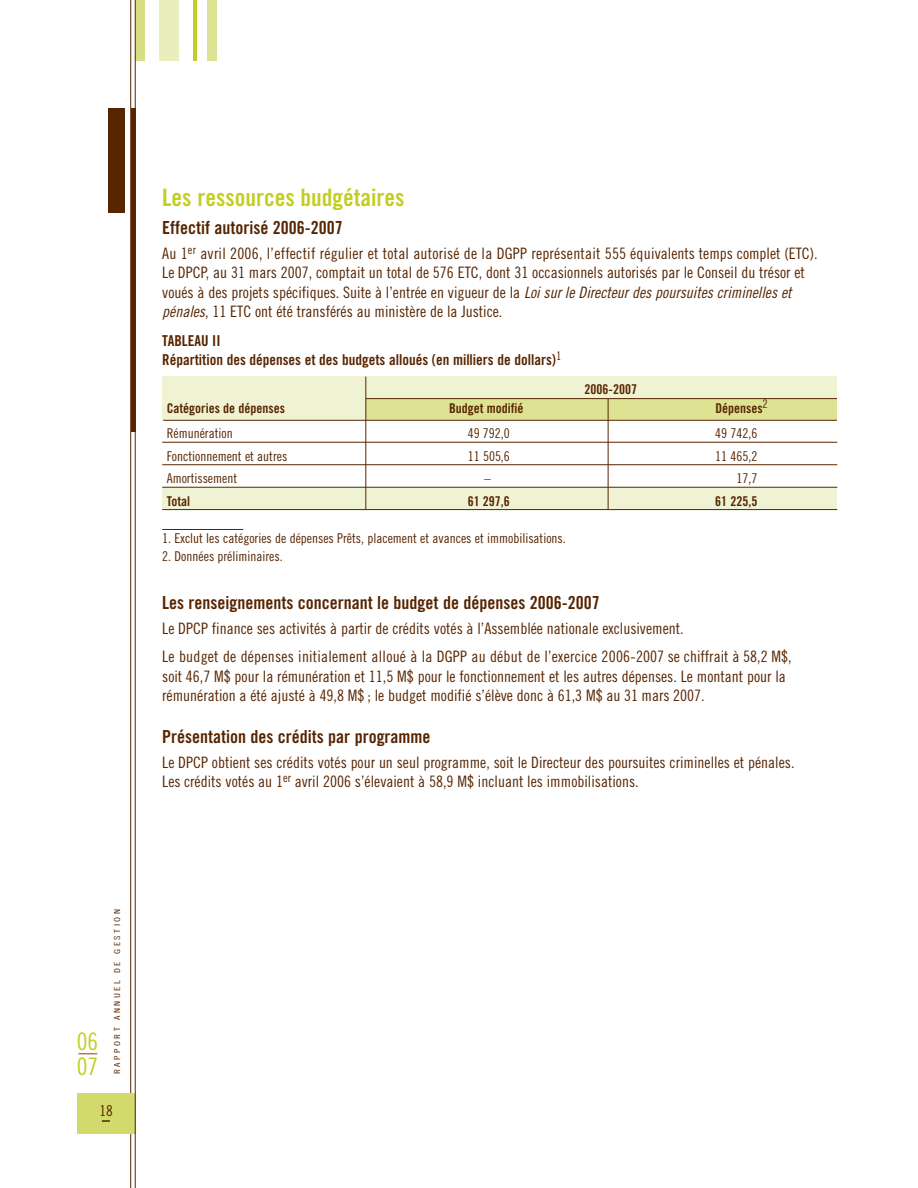
<style>
.page{position:relative;width:918px;height:1188px;background:#fff}
.page>*{position:absolute;margin:0;border:0;box-sizing:border-box;transform-origin:0 0}
.t1{font:24.15px/24.8px "Trade Gothic Cond Eighteen";color:#c1ce23}
.t2{font:24px "Trade Gothic Bold Cond Twenty";color:#c1ce23}
.t3{font:18px "Trade Gothic Bold Cond Twenty";color:#572500}
.t4{font:15.75px/19.5px "Trade Gothic Cond Eighteen";color:#572500}
.t5{font:15px/19.5px "Trade Gothic Bold Cond Twenty";color:#572500}
.t6{font:15px "Trade Gothic Cond Eighteen";color:#572500}
.t7{font:13.5px "Trade Gothic Cond Eighteen";color:#572500}
.t8{font:13.5px "Trade Gothic Bold Cond Twenty";color:#572500}
.t9{font:8.25px "Trade Gothic Cond Eighteen";letter-spacing:.25em;color:#572500;scale:1.2 1}
.s1{font-family:"Trade Gothic Cond Eighteen Obl"}
</style>
<div class="page">
<div style="left:162px;top:487px;width:675px;height:23px;background:#f0f3d3"></div>
<div style="left:163px;top:376px;width:674px;height:44px;background:#f0f3d3"></div>
<div style="left:366px;top:398px;width:471px;height:22px;background:#dee394"></div>
<hr style="left:366px;top:377px;width:1px;height:132px;background:#572500">
<hr style="left:608px;top:399px;width:1px;height:111px;background:#572500">
<hr style="left:366px;top:398px;width:471px;height:1px;background:#572500">
<hr style="left:163px;top:420px;width:674px;height:1px;background:#572500">
<hr style="left:131px;top:108px;width:4px;height:324px;background:#572500">
<div style="left:108px;top:108px;width:17px;height:104px;background:#572500"></div>
<div style="left:135px;top:0;width:9px;height:61px;background:#d8de81"></div>
<div style="left:207px;top:0;width:9px;height:61px;background:#dee394"></div>
<hr style="left:193px;top:0;width:4px;height:61px;background:#c1ce23">
<div style="left:159px;top:0;width:19px;height:61px;background:#eaeebd"></div>
<hr style="left:130px;top:0;width:1px;height:1188px;background:#572500">
<div style="left:77px;top:1093px;width:58px;height:41px;background:#d2da6c"></div>
<svg style="left:102px;top:1120px;width:8px;height:2px"></svg>
<svg style="left:78px;top:1053px;width:19px;height:1px"></svg>
<hr style="left:135px;top:0;width:1px;height:1188px;background:#572500">
<hr style="left:162px;top:442px;width:675px;height:1px;background:#572500">
<hr style="left:162px;top:464px;width:675px;height:1px;background:#572500">
<hr style="left:162px;top:487px;width:675px;height:1px;background:#572500">
<hr style="left:162px;top:509px;width:675px;height:1px;background:#572500">
<hr style="left:162px;top:529px;width:81px;height:1px;background:#572500">
<h2 class="t2" style="left:162px;top:189px;width:244px">Les ressources budgétaires</h2>
<p class="t3" style="left:162px;top:221px;width:182px">Effectif autorisé 2006-2007</p>
<p class="t4" style="left:162px;top:245px;width:657px">Au 1<sup>er</sup> avril 2006, l’effectif régulier et total autorisé de la DGPP représentait 555 équivalents temps complet (ETC).<br>Le DPCP, au 31 mars 2007, comptait un total de 576 ETC, dont 31 occasionnels autorisés par le Conseil du trésor et voués à des projets spécifiques. Suite à l’entrée en vigueur de la <span class="s1">Loi sur le Directeur des poursuites criminelles et pénales</span>, 11 ETC ont été transférés au ministère de la Justice.</p>
<p class="t5" style="left:162px;top:332px;width:401px">TABLEAU II<br>Répartition des dépenses et des budgets alloués (en milliers de dollars)<sup>1</sup></p>
<p class="t8" style="left:585px;top:384px;width:54px">2006-2007</p>
<p class="t8" style="left:167px;top:404px;width:120px">Catégories de dépenses</p>
<p class="t8" style="left:449px;top:404px;width:76px">Budget modifié</p>
<p class="t8" style="left:715px;top:404px;width:54px">Dépenses<sup>2</sup></p>
<p class="t7" style="left:167px;top:428px;width:67px">Rémunération</p>
<p class="t7" style="left:468px;top:428px;width:44px">49 792,0</p>
<p class="t7" style="left:715px;top:428px;width:44px">49 742,6</p>
<p class="t7" style="left:167px;top:451px;width:122px">Fonctionnement et autres</p>
<p class="t7" style="left:468px;top:451px;width:44px">11 505,6</p>
<p class="t7" style="left:715px;top:451px;width:44px">11 465,2</p>
<p class="t7" style="left:167px;top:473px;width:72px">Amortissement</p>
<p class="t7" style="left:484px;top:473px;width:8px">–</p>
<p class="t7" style="left:736px;top:473px;width:22px">17,7</p>
<p class="t8" style="left:167px;top:496px;width:25px">Total</p>
<p class="t8" style="left:468px;top:496px;width:44px">61 297,6</p>
<p class="t8" style="left:715px;top:496px;width:44px">61 225,5</p>
<p class="t7" style="left:162px;top:533px;width:405px">1. Exclut les catégories de dépenses Prêts, placement et avances et immobilisations.</p>
<p class="t7" style="left:162px;top:551px;width:122px">2. Données préliminaires.</p>
<p class="t3" style="left:162px;top:596px;width:439px">Les renseignements concernant le budget de dépenses 2006-2007</p>
<p class="t4" style="left:162px;top:615px;width:631px;line-height:28.5px">Le DPCP finance ses activités à partir de crédits votés à l’Assemblée nationale exclusivement.<br>Le budget de dépenses initialement alloué à la DGPP au début de l’exercice 2006-2007 se chiffrait à 58,2 M$,</p>
<p class="t4" style="left:162px;top:667px;width:625px">soit 46,7 M$ pour la rémunération et 11,5 M$ pour le fonctionnement et les autres dépenses. Le montant pour la rémunération a été ajusté à 49,8 M$ ; le budget modifié s’élève donc à 61,3 M$ au 31 mars 2007.</p>
<p class="t3" style="left:162px;top:730px;width:270px">Présentation des crédits par programme</p>
<p class="t4" style="left:162px;top:754px;width:634px">Le DPCP obtient ses crédits votés pour un seul programme, soit le Directeur des poursuites criminelles et pénales.<br>Les crédits votés au 1<sup>er</sup> avril 2006 s’élevaient à 58,9 M$ incluant les immobilisations.</p>
<h1 class="t1" style="left:77px;top:1031px;width:23px">06<br>07</h1>
<p class="t9" style="left:114px;top:1074px;width:139px;rotate:-90deg">RAPPORT ANNUEL DE GESTION</p>
<p class="t6" style="left:99px;top:1105px;width:15px">18</p>
</div>
